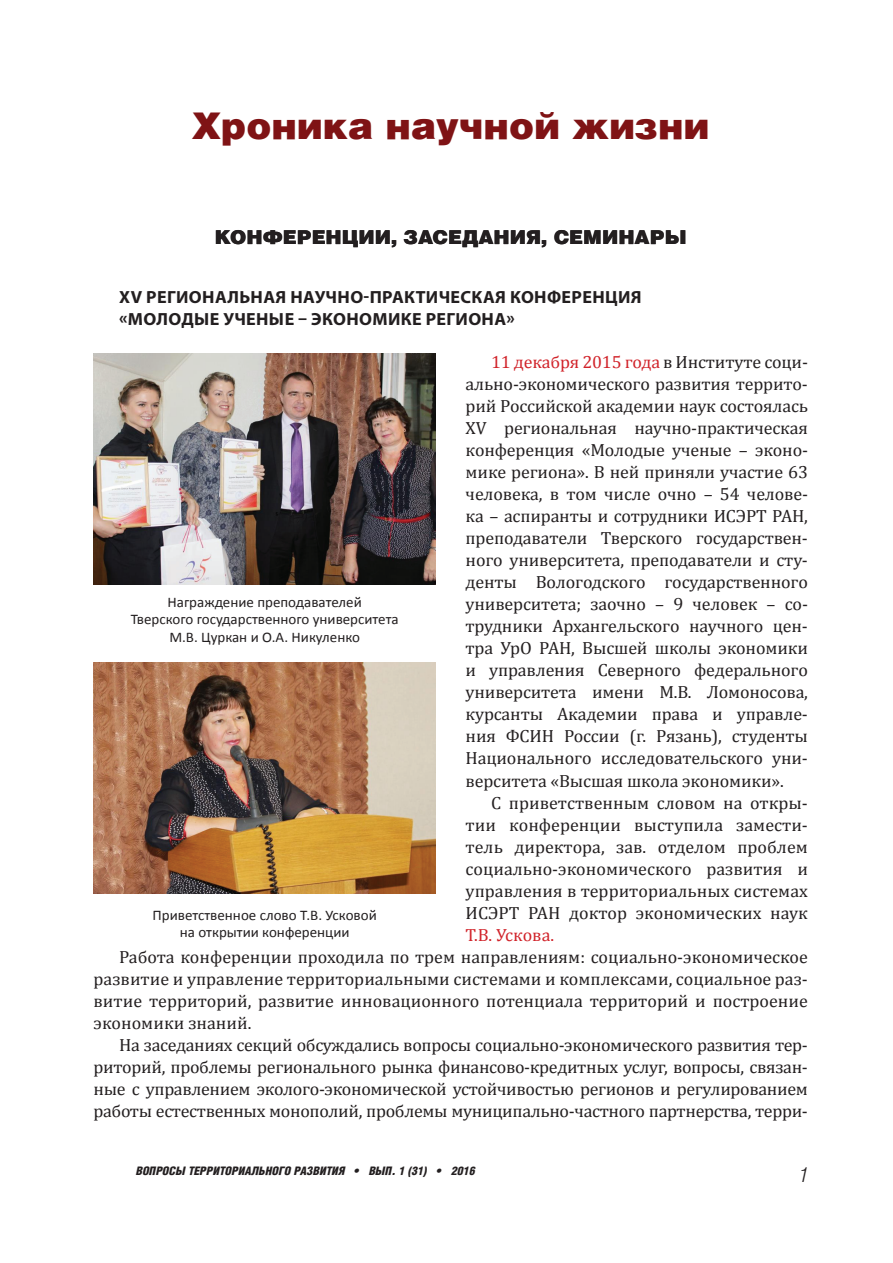
<style>
.page{position:relative;width:893px;height:1263px;background:#fff}
.page>*{position:absolute;margin:0;border:0;box-sizing:border-box;transform-origin:0 0}
.t1{font:900 36.75px "Helios";color:#7f1315}
.t2{font:italic 300 20.55px "Helios Cond";color:#231f20}
.t3{font:900 19.05px "Helios";color:#231f20}
.t4{font:17.7px/22px "Cambria";letter-spacing:-.01em;color:#231f20;text-align:justify}
.t5{font:700 17.7px/22.8px "Myriad Pro";letter-spacing:.02em;color:#231f20}
.t6{font:17.7px "Cambria";color:#d1232a}
.t7{font:14.7px/17.7px "Calibri";color:#231f20;text-align:center}
.t8{font:italic 900 11.7px "Helios Cond";color:#231f20}
.s1{color:#d1232a}
</style>
<div class="page">
<img style="left:94px;top:354px;width:342px;height:230px">
<img style="left:94px;top:663px;width:342px;height:230px">
<h1 class="t1" style="left:192px;top:113px;width:519px">Хроника научной жизни</h1>
<p class="t3" style="left:215px;top:231px;width:473px">КОНФЕРЕНЦИИ, ЗАСЕДАНИЯ, СЕМИНАРЫ</p>
<p class="t5" style="left:119px;top:285px;width:524px">XV РЕГИОНАЛЬНАЯ НАУЧНО-ПРАКТИЧЕСКАЯ КОНФЕРЕНЦИЯ «МОЛОДЫЕ УЧЕНЫЕ – ЭКОНОМИКЕ РЕГИОНА»</p>
<p class="t4" style="left:466px;top:350px;width:344px;text-indent:26px"><span class="s1">11 декабря 2015 года</span> в Институте соци&shy;ально-экономического развития террито&shy;рий Российской академии наук состоялась XV региональная научно-практическая конференция «Молодые ученые – эконо&shy;мике региона». В ней приняли участие 63 человека, в том числе очно – 54 челове&shy;ка – аспиранты и сотрудники ИСЭРТ РАН, преподаватели Тверского государствен&shy;ного университета, преподаватели и сту&shy;денты Вологодского государственного университета; заочно – 9 человек – со&shy;трудники Архангельского научного цен&shy;тра УрО РАН, Высшей школы экономики и управления Северного федерального университета имени М.В. Ломоносова, курсанты Академии права и управле&shy;ния ФСИН России (г. Рязань), студенты Национального исследовательского уни&shy;верситета «Высшая школа экономики».</p>
<p class="t4" style="left:466px;top:791px;width:344px;text-indent:26px">С приветственным словом на откры&shy;тии конференции выступила замести&shy;тель директора, зав. отделом проблем социально-экономического развития и управления в территориальных системах ИСЭРТ РАН доктор экономических наук</p>
<p class="t6" style="left:466px;top:924px;width:90px">Т.В. Ускова.</p>
<p class="t4" style="left:94px;top:945px;width:716px;text-indent:26px">Работа конференции проходила по трем направлениям: социально-экономическое развитие и управление территориальными системами и комплексами, социальное раз&shy;витие территорий, развитие инновационного потенциала территорий и построение экономики знаний.</p>
<p class="t4" style="left:94px;top:1034px;width:716px;text-indent:26px">На заседаниях секций обсуждались вопросы социально-экономического развития тер&shy;риторий, проблемы регионального рынка финансово-кредитных услуг, вопросы, связан&shy;ные с управлением эколого-экономической устойчивостью регионов и регулированием работы естественных монополий, проблемы муниципально-частного партнерства, терри-</p>
<p class="t7" style="left:131px;top:594px;width:270px">Награждение преподавателей<br>Тверского государственного университета<br>М.В. Цуркан и О.А. Никуленко</p>
<p class="t7" style="left:153px;top:907px;width:226px">Приветственное слово Т.В. Усковой на открытии конференции</p>
<p class="t8" style="left:136px;top:1167px;width:341px">ВОПРОСЫ ТЕРРИТОРИАЛЬНОГО РАЗВИТИЯ • ВЫП. 1 (31) • 2016</p>
<p class="t2" style="left:799px;top:1167px;width:10px">1</p>
</div>
